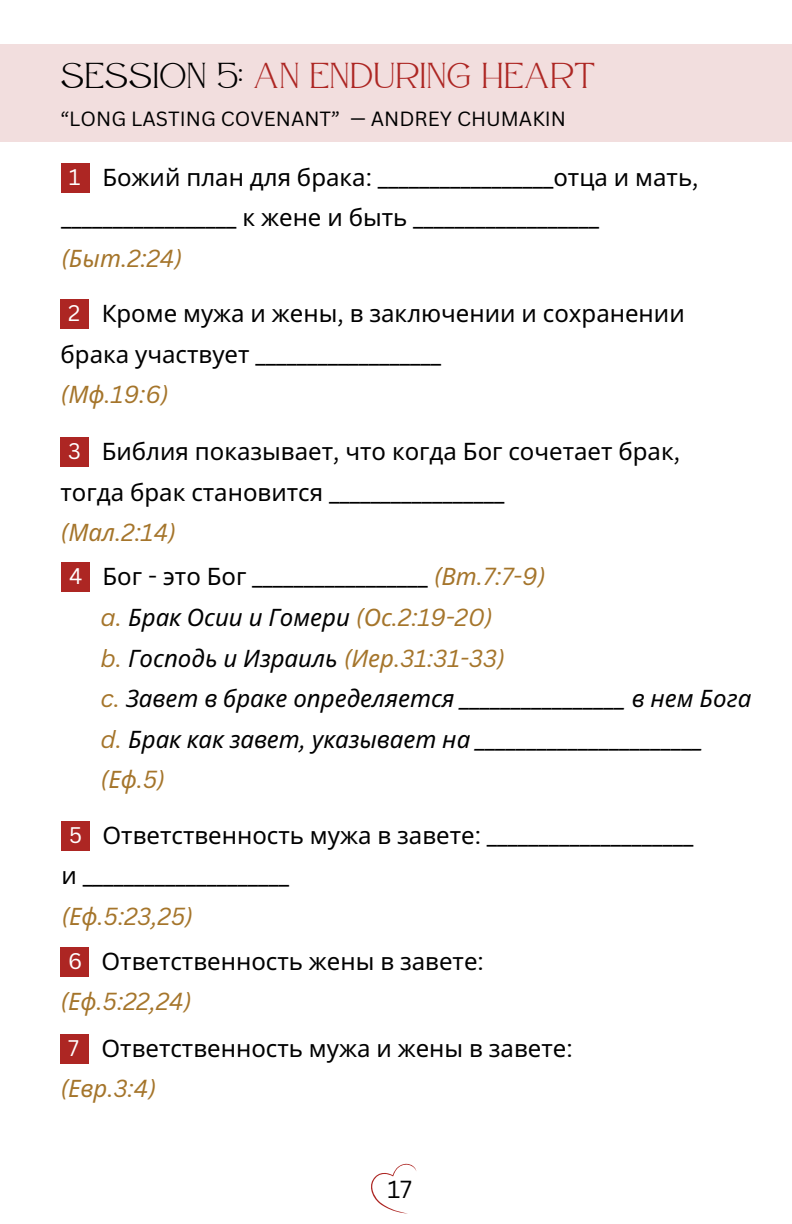
<style>
.page{position:relative;width:792px;height:1224px;background:#fff}
.page>*{position:absolute;margin:0;border:0;box-sizing:border-box;transform-origin:0 0}
.t1{font:36px "Atteron";letter-spacing:.02em;color:#ad2623}
.t2{font:24px/40.4px "Noto Sans";color:#000}
.t3{font:24px/40.4px "Canva Sans";color:#000}
.t4{font:italic 24px/40.4px "Noto Sans";color:#000}
.t5{font:italic 24px "Canva Sans";color:#a5752b}
.t6{font:22px "Canva Sans";color:#fff}
.t7{font:20px "Canva Sans";color:#000}
.s1{color:#000}
.s2{font-family:"Noto Sans"}
.s3{font-style:italic;color:#a5752b}
.s4{font-family:"Noto Sans";font-style:italic;color:#a5752b}
.s5{font-family:"Canva Sans"}
.s6{font-family:"Canva Sans";font-style:italic;color:#a5752b}
.s7{font-family:"Canva Sans";color:#a5752b}
.s8{color:#a5752b}
</style>
<div class="page">
<div style="left:0;top:44px;width:792px;height:98px;background:#f2dede"></div>
<svg style="left:371px;top:1164px;width:45px;height:49px"></svg>
<div style="left:61px;top:163px;width:28px;height:30px;background:#ad2623"></div>
<div style="left:61px;top:300px;width:28px;height:29px;background:#ad2623"></div>
<div style="left:61px;top:438px;width:28px;height:29px;background:#ad2623"></div>
<div style="left:61px;top:562px;width:29px;height:30px;background:#ad2623"></div>
<div style="left:61px;top:821px;width:29px;height:30px;background:#ad2623"></div>
<div style="left:60px;top:947px;width:29px;height:30px;background:#ad2623"></div>
<div style="left:60px;top:1034px;width:29px;height:30px;background:#ad2623"></div>
<h1 class="t1" style="left:61px;top:55px;width:536px"><span class="s1">SESSION 5:</span> AN ENDURING HEART</h1>
<p class="t7" style="left:60px;top:104px;width:281px">“LONG LASTING COVENANT”</p>
<h2 class="t7" style="left:350px;top:104px;width:218px">— ANDREY CHUMAKIN</h2>
<h2 class="t3" style="left:61px;top:156px;width:639px;text-indent:41px"><span class="s2">Божий план для брака</span>: _________________<span class="s2">отца и мать</span>, _________________ <span class="s2">к жене и быть</span> __________________ <span class="s3">(</span><span class="s4">Быт</span><span class="s3">.2:24)</span></h2>
<h2 class="t6" style="left:69px;top:161px;width:13px">1</h2>
<p class="t2" style="left:61px;top:293px;width:626px;text-indent:41px">Кроме мужа и жены<span class="s5">,</span> в заключении и сохранении брака участвует <span class="s5">__________________<br></span><span class="s6">(</span><span class="s3">Мф</span><span class="s6">.19:6)</span></p>
<h2 class="t6" style="left:68px;top:298px;width:14px">2</h2>
<h2 class="t2" style="left:61px;top:431px;width:621px;text-indent:41px">Библия показывает<span class="s5">,</span> что когда Бог сочетает брак<span class="s5">, </span>тогда брак становится <span class="s5">_________________<br></span><span class="s6">(</span><span class="s3">Мал</span><span class="s6">.2:14)</span></h2>
<h2 class="t6" style="left:68px;top:436px;width:14px">3</h2>
<h2 class="t6" style="left:69px;top:560px;width:15px">4</h2>
<p class="t3" style="left:103px;top:555px;width:444px"><span class="s2">Бог</span> - <span class="s2">это Бог</span> _________________ <span class="s3">(</span><span class="s4">Вт</span><span class="s3">.7:7-9)</span></p>
<p class="t4" style="left:101px;top:597px;width:652px"><span class="s7">a.</span> Брак Осии и Гомери <span class="s7">(</span><span class="s8">Ос</span><span class="s7">.2:19-20)<br>b.</span> Господь и Израиль <span class="s7">(</span><span class="s8">Иер</span><span class="s7">.31:31-33)<br>c.</span> Завет в браке определяется <span class="s5">________________</span> в нем Бога <span class="s7">d.</span> Брак как завет<span class="s5">,</span> указывает на <span class="s5">______________________</span></p>
<h2 class="t5" style="left:101px;top:762px;width:66px">(<span class="s2">Еф</span>.5)</h2>
<p class="t3" style="left:61px;top:814px;width:633px;text-indent:41px"><span class="s2">Ответственность мужа в завете</span>: ____________________ <span class="s2">и</span> ____________________<br><span class="s3">(</span><span class="s4">Еф</span><span class="s3">.5:23,25)</span></p>
<p class="t6" style="left:69px;top:819px;width:14px">5</p>
<p class="t2" style="left:102px;top:940px;width:384px">Ответственность жены в завете<span class="s5">:</span></p>
<p class="t5" style="left:60px;top:984px;width:133px">(<span class="s2">Еф</span>.5:22,24)</p>
<p class="t6" style="left:68px;top:945px;width:16px">6</p>
<p class="t2" style="left:102px;top:1027px;width:473px">Ответственность мужа и жены в завете<span class="s5">:</span></p>
<p class="t5" style="left:60px;top:1071px;width:97px">(<span class="s2">Евр</span>.3:4)</p>
<p class="t6" style="left:68px;top:1032px;width:12px">7</p>
<p class="t3" style="left:387px;top:1168px;width:26px">17</p>
</div>
